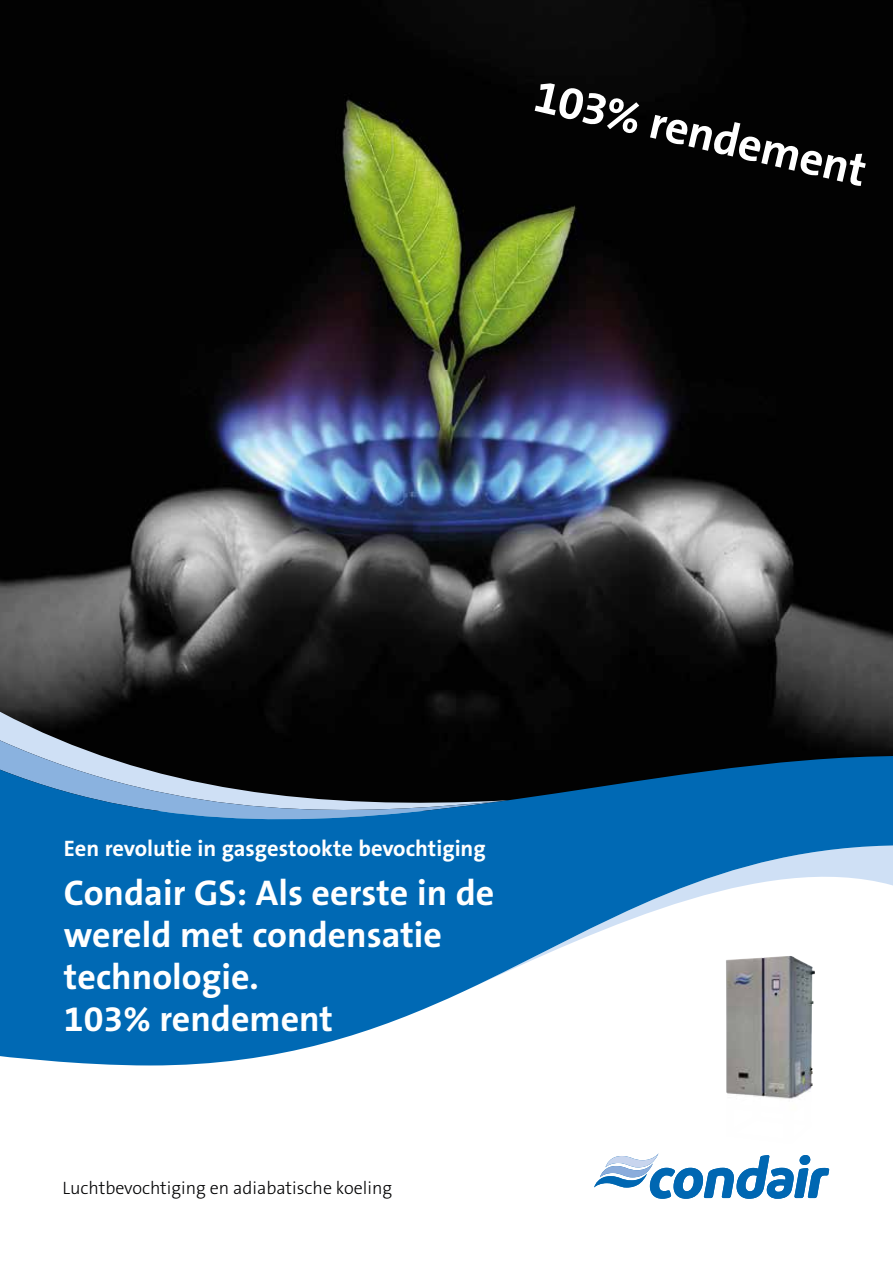
<style>
.page{position:relative;width:893px;height:1263px;background:#fff}
.page>*{position:absolute;margin:0;border:0;box-sizing:border-box;transform-origin:0 0}
.t1{font:700 46.5px "The Sans B7";color:#fff}
.t2{font:700 36px/42px "The Sans B7";color:#fff}
.t3{font:700 22.5px "The Sans B7";color:#fff}
.t4{font:300 18px "The Sans B3";color:#020203}
</style>
<div class="page">
<img style="left:0;top:0;width:893px;height:756px">
<svg style="left:0;top:712px;width:508px;height:44px;background:#0f1012"></svg>
<svg style="left:0;top:740px;width:505px;height:16px;background:#202327"></svg>
<svg style="left:0;top:756px;width:893px;height:309px;fill:#0069b4"></svg>
<img style="left:726px;top:956px;width:89px;height:143px">
<svg style="left:594px;top:1153px;width:235px;height:46px"></svg>
<p class="t1" style="left:541px;top:70px;width:341px;rotate:13deg">103% rendement</p>
<p class="t3" style="left:64px;top:836px;width:423px">Een revolutie in gasgestookte bevochtiging</p>
<p class="t2" style="left:64px;top:873px;width:432px">Condair GS: Als eerste in de wereld met condensatie technologie.<br>103% rendement</p>
<p class="t4" style="left:62px;top:1179px;width:331px">Luchtbevochtiging en adiabatische koeling</p>
</div>
